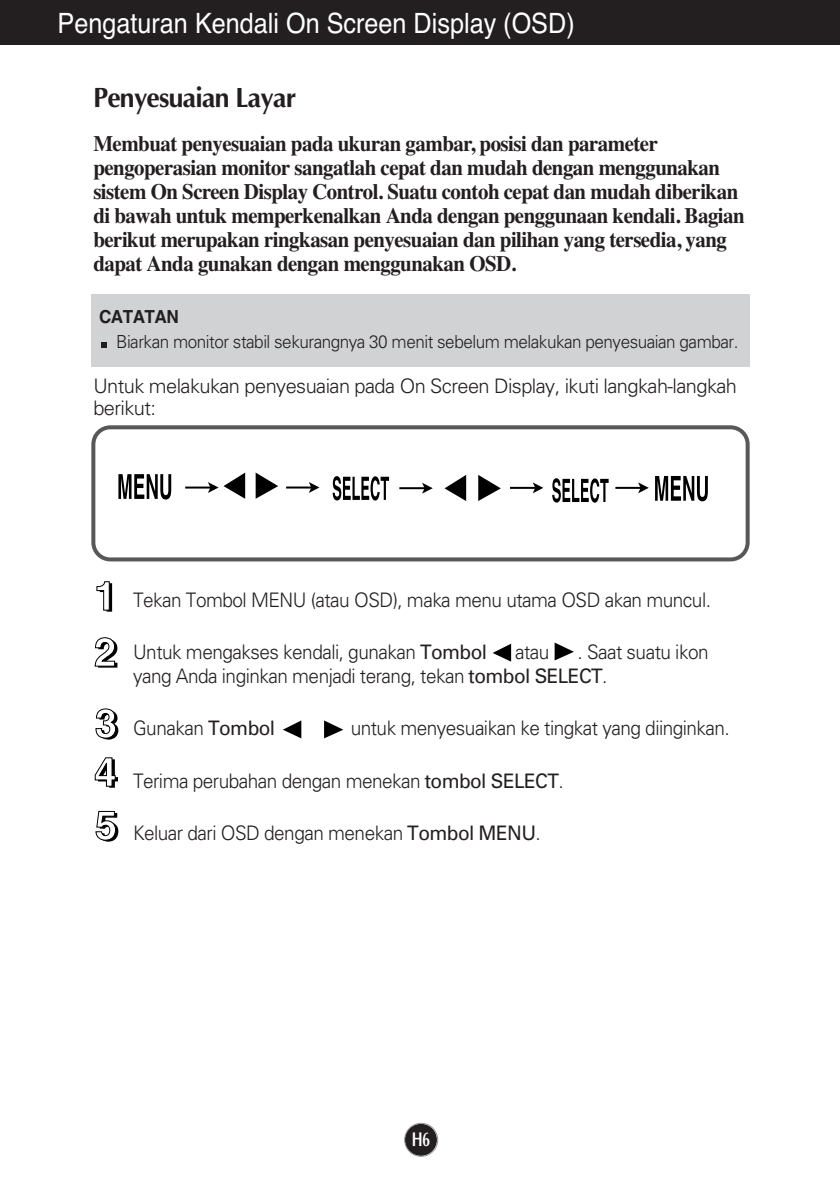
<style>
.page{position:relative;width:840px;height:1189px;background:#fff}
.page>*{position:absolute;margin:0;border:0;box-sizing:border-box;transform-origin:0 0}
.t1{font:28px "Helvetica";color:#fff;scale:.9 1}
.t2{font:700 28px "Optima";letter-spacing:-.03em;color:#231f20;scale:.95 1}
.t3{font:700 22px/24px "Times";letter-spacing:-.025em;color:#231f20;scale:.95 1}
.t4{font:300 20px/24px "Univers";letter-spacing:-.03em;color:#231f20;scale:.95 1}
.t5{font:300 20px/22px "Univers";letter-spacing:-.03em;color:#231f20}
.t6{font:700 20px "Optima";color:#fff;scale:.7 1}
.t7{font:300 18px "Univers";letter-spacing:-.03em;color:#231f20;scale:.95 1}
.t8{font:700 18px "Helvetica";letter-spacing:-.03em;color:#231f20;scale:.95 1}
.s1{font-weight:400}
</style>
<div class="page">
<div style="left:405px;top:1123px;width:32px;height:32px;background:#231f20;border-radius:50%"></div>
<div style="left:404px;top:1122px;width:34px;height:34px;border:1px solid #939598;border-radius:50%"></div>
<div style="left:0;top:0;width:839px;height:45px;background:#231f20"></div>
<div style="left:91px;top:295px;width:658px;height:72px;background:#d1d2d4"></div>
<svg style="left:101px;top:342px;width:6px;height:6px"></svg>
<svg style="left:492px;top:643px;width:19px;height:18px"></svg>
<svg style="left:96px;top:581px;width:16px;height:30px"></svg>
<svg style="left:94px;top:637px;width:23px;height:30px"></svg>
<svg style="left:95px;top:708px;width:23px;height:31px"></svg>
<svg style="left:94px;top:757px;width:24px;height:30px"></svg>
<svg style="left:95px;top:810px;width:23px;height:31px"></svg>
<svg style="left:554px;top:642px;width:19px;height:18px"></svg>
<svg style="left:283px;top:720px;width:18px;height:18px"></svg>
<svg style="left:324px;top:720px;width:19px;height:18px"></svg>
<hr style="left:286px;top:486px;width:26px;height:2px;background:#000">
<svg style="left:309px;top:482px;width:10px;height:11px"></svg>
<hr style="left:399px;top:487px;width:26px;height:2px;background:#000">
<svg style="left:422px;top:483px;width:10px;height:10px"></svg>
<hr style="left:509px;top:487px;width:26px;height:2px;background:#000">
<svg style="left:532px;top:482px;width:11px;height:11px"></svg>
<hr style="left:615px;top:487px;width:26px;height:2px;background:#000">
<svg style="left:637px;top:482px;width:11px;height:11px"></svg>
<svg style="left:118px;top:474px;width:53px;height:25px"></svg>
<svg style="left:655px;top:476px;width:52px;height:25px"></svg>
<svg style="left:332px;top:476px;width:57px;height:24px"></svg>
<svg style="left:552px;top:478px;width:56px;height:25px"></svg>
<svg style="left:185px;top:472px;width:60px;height:27px"></svg>
<svg style="left:255px;top:472px;width:23px;height:27px"></svg>
<svg style="left:444px;top:475px;width:22px;height:26px"></svg>
<svg style="left:478px;top:475px;width:22px;height:26px"></svg>
<div style="left:91px;top:425px;width:658px;height:136px;border:4px solid #57585a;border-radius:17px"></div>
<p class="t1" style="left:58px;top:13px;width:575px">Pengaturan Kendali On Screen Display (OSD)</p>
<p class="t2" style="left:93px;top:85px;width:215px">Penyesuaian Layar</p>
<p class="t3" style="left:93px;top:133px;width:687px">Membuat penyesuaian pada ukuran gambar, posisi dan parameter pengoperasian monitor sangatlah cepat dan mudah dengan menggunakan sistem On Screen Display Control. Suatu contoh cepat dan mudah diberikan di bawah untuk memperkenalkan Anda dengan penggunaan kendali. Bagian berikut merupakan ringkasan penyesuaian dan pilihan yang tersedia, yang dapat Anda gunakan dengan menggunakan OSD.</p>
<p class="t8" style="left:99px;top:310px;width:85px">CATATAN</p>
<p class="t7" style="left:116px;top:335px;width:656px">Biarkan monitor stabil sekurangnya 30 menit sebelum melakukan penyesuaian gambar.</p>
<p class="t5" style="left:93px;top:376px;width:645px">Untuk melakukan penyesuaian pada On Screen Display, ikuti langkah-langkah berikut:</p>
<p class="t4" style="left:133px;top:589px;width:609px">Tekan Tombol MENU (atau OSD), maka menu utama OSD akan muncul.</p>
<p class="t4" style="left:133px;top:642px;width:374px">Untuk mengakses kendali, gunakan <span class="s1">Tombol</span></p>
<p class="t4" style="left:515px;top:642px;width:38px">atau</p>
<p class="t4" style="left:133px;top:642px;width:607px;text-indent:444px">. Saat suatu ikon yang Anda inginkan menjadi terang, tekan <span class="s1">tombol SELECT</span>.</p>
<p class="t4" style="left:133px;top:718px;width:151px">Gunakan <span class="s1">Tombol</span></p>
<p class="t4" style="left:350px;top:718px;width:400px">untuk menyesuaikan ke tingkat yang diinginkan.</p>
<p class="t4" style="left:133px;top:770px;width:454px">Terima perubahan dengan menekan <span class="s1">tombol SELECT</span>.</p>
<p class="t4" style="left:133px;top:823px;width:430px">Keluar dari OSD dengan menekan <span class="s1">Tombol MENU</span>.</p>
<p class="t6" style="left:411px;top:1131px;width:28px">H6</p>
</div>
